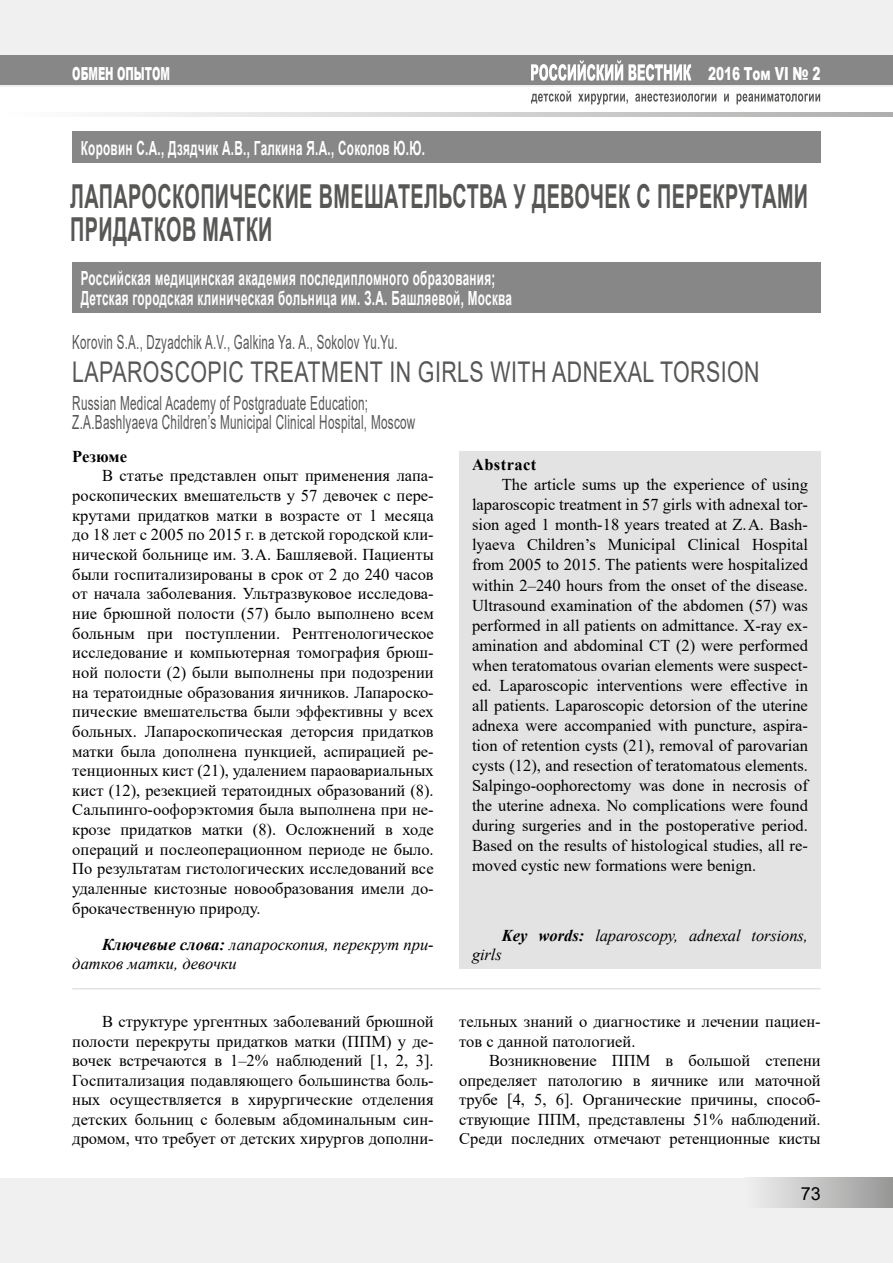
<style>
.page{position:relative;width:893px;height:1263px;background:#fff}
.page>*{position:absolute;margin:0;border:0;box-sizing:border-box;transform-origin:0 0}
.t1{font:700 33px/33px "Arial";letter-spacing:.02em;color:#575756;scale:.6 1}
.t2{font:28.5px "Arial";letter-spacing:.02em;color:#575756;scale:.75 1}
.t3{font:700 19.5px/19.5px "Arial";letter-spacing:.025em;color:#fff;scale:.6 1}
.t4{font:19.5px/19.5px "Arial";letter-spacing:.025em;color:#575756;scale:.6 1}
.t5{font:19.5px "Arial";letter-spacing:.025em;color:#575756;scale:.59 1}
.t6{font:900 18px "Arial";color:#fff;scale:.56 1}
.t7{font:900 18px "Arial";color:#fff;scale:.67 1}
.t8{font:18px "Arial";color:#000}
.t9{font:16.5px/19.6px "Times New Roman";color:#000;text-align:justify}
.t10{font:italic 16.5px/18.9px "Times New Roman";letter-spacing:-.005em;color:#000}
.t11{font:700 16.5px "Times New Roman";letter-spacing:.025em;color:#000}
.s1{font-weight:700}
</style>
<div class="page">
<div style="left:0;top:1178px;width:893px;height:85px;background:#f0f0f0"></div>
<div style="left:744px;top:1178px;width:149px;height:30px;background:linear-gradient(to right,#f1f1f1,#979797)"></div>
<div style="left:0;top:0;width:893px;height:87px;background:#f0f0f0"></div>
<div style="left:0;top:55px;width:893px;height:30px;background:#878787"></div>
<svg style="left:119px;top:113px;width:774px;height:4px"></svg>
<svg style="left:531px;top:60px;width:160px;height:21px"></svg>
<svg style="left:531px;top:91px;width:289px;height:14px"></svg>
<div style="left:459px;top:450px;width:362px;height:518px;background:#e3e3e3"></div>
<div style="left:72px;top:263px;width:748px;height:50px;background:#878787"></div>
<div style="left:72px;top:132px;width:748px;height:31px;background:#878787"></div>
<hr style="left:72px;top:988px;width:749px;height:1px;background:#e3e3e3">
<p class="t6" style="left:72px;top:61px;width:176px">ОБМЕН ОПЫТОМ</p>
<p class="t7" style="left:708px;top:61px;width:170px">2016 Том VI № 2</p>
<p class="t3" style="left:81px;top:138px;width:575px">Коровин С.А., Дзядчик А.В., Галкина Я.А., Соколов Ю.Ю.</p>
<h1 class="t1" style="left:70px;top:181px;width:1231px">ЛАПАРОСКОПИЧЕСКИЕ ВМЕШАТЕЛЬСТВА У ДЕВОЧЕК С ПЕРЕКРУТАМИ<br>ПРИДАТКОВ МАТКИ</h1>
<p class="t3" style="left:81px;top:269px;width:720px">Российская медицинская академия последипломного образования;<br>Детская городская клиническая больница им. З.А. Башляевой, Москва</p>
<p class="t5" style="left:72px;top:328px;width:553px">Korovin S.A., Dzyadchik A.V., Galkina Ya. A., Sokolov Yu.Yu.</p>
<h2 class="t2" style="left:72px;top:352px;width:918px">LAPAROSCOPIC TREATMENT IN GIRLS WITH ADNEXAL TORSION</h2>
<p class="t4" style="left:72px;top:393px;width:573px">Russian Medical Academy of Postgraduate Education;<br>Z.A.Bashlyaeva Children’s Municipal Clinical Hospital, Moscow</p>
<p class="t11" style="left:72px;top:444px;width:56px">Резюме</p>
<p class="t9" style="left:72px;top:465px;width:363px;text-indent:30px">В статье представлен опыт применения лапа&shy;роскопических вмешательств у 57 девочек с пере&shy;крутами придатков матки в возрасте от 1 месяца до 18 лет с 2005 по 2015 г. в детской городской кли&shy;нической больнице им. З. А. Башляевой. Пациенты были госпитализированы в срок от 2 до 240 часов от начала заболевания. Ультразвуковое исследова&shy;ние брюшной полости (57) было выполнено всем больным при поступлении. Рентгенологическое исследование и компьютерная томография брюш&shy;ной полости (2) были выполнены при подозрении на тератоидные образования яичников. Лапароско&shy;пические вмешательства были эффективны у всех больных. Лапароскопическая деторсия придатков матки была дополнена пункцией, аспирацией ре&shy;тенционных кист (21), удалением параовариальных кист (12), резекцией тератоидных образований (8).<br>Сальпинго-оофорэктомия была выполнена при не&shy;крозе придатков матки (8). Осложнений в ходе операций и послеоперационном периоде не было.<br>По результатам гистологических исследований все удаленные кистозные новообразования имели до&shy;брокачественную природу.</p>
<p class="t10" style="left:72px;top:934px;width:363px;text-indent:30px"><span class="s1">Ключевые слова:</span> лапароскопия, перекрут при&shy;датков матки, девочки</p>
<p class="t11" style="left:472px;top:453px;width:66px">Abstract</p>
<p class="t9" style="left:472px;top:474px;width:337px;line-height:20.1px;text-indent:30px">The article sums up the experience of using laparoscopic treatment in 57 girls with adnexal tor&shy;sion aged 1 month-18 years treated at Z. A. Bash&shy;lyaeva Children’s Municipal Clinical Hospital from 2005 to 2015. The patients were hospitalized within 2–240 hours from the onset of the disease.<br>Ultrasound examination of the abdomen (57) was performed in all patients on admittance. X-ray ex&shy;amination and abdominal CT (2) were performed when teratomatous ovarian elements were suspect&shy;ed. Laparoscopic interventions were effective in all patients. Laparoscopic detorsion of the uterine adnexa were accompanied with puncture, aspira&shy;tion of retention cysts (21), removal of parovarian cysts (12), and resection of teratomatous elements.<br>Salpingo-oophorectomy was done in necrosis of the uterine adnexa. No complications were found during surgeries and in the postoperative period.<br>Based on the results of histological studies, all re&shy;moved cystic new formations were benign.</p>
<p class="t10" style="left:472px;top:926px;width:337px;text-indent:30px"><span class="s1">Key words:</span> laparoscopy, adnexal torsions, girls</p>
<p class="t9" style="left:72px;top:1011px;width:363px;text-indent:30px">В структуре ургентных заболеваний брюшной полости перекруты придатков матки (ППМ) у де&shy;вочек встречаются в 1–2% наблюдений [1, 2, 3].<br>Госпитализация подавляющего большинства боль&shy;ных осуществляется в хирургические отделения детских больниц с болевым абдоминальным син&shy;дромом, что требует от детских хирургов дополни-</p>
<p class="t9" style="left:459px;top:1011px;width:363px">тельных знаний о диагностике и лечении пациен&shy;тов с данной патологией.</p>
<p class="t9" style="left:459px;top:1050px;width:363px;text-indent:30px">Возникновение ППМ в большой степени определяет патологию в яичнике или маточной трубе [4, 5, 6]. Органические причины, способ&shy;ствующие ППМ, представлены 51% наблюдений.<br>Среди последних отмечают ретенционные кисты</p>
<p class="t8" style="left:801px;top:1181px;width:22px">73</p>
</div>
